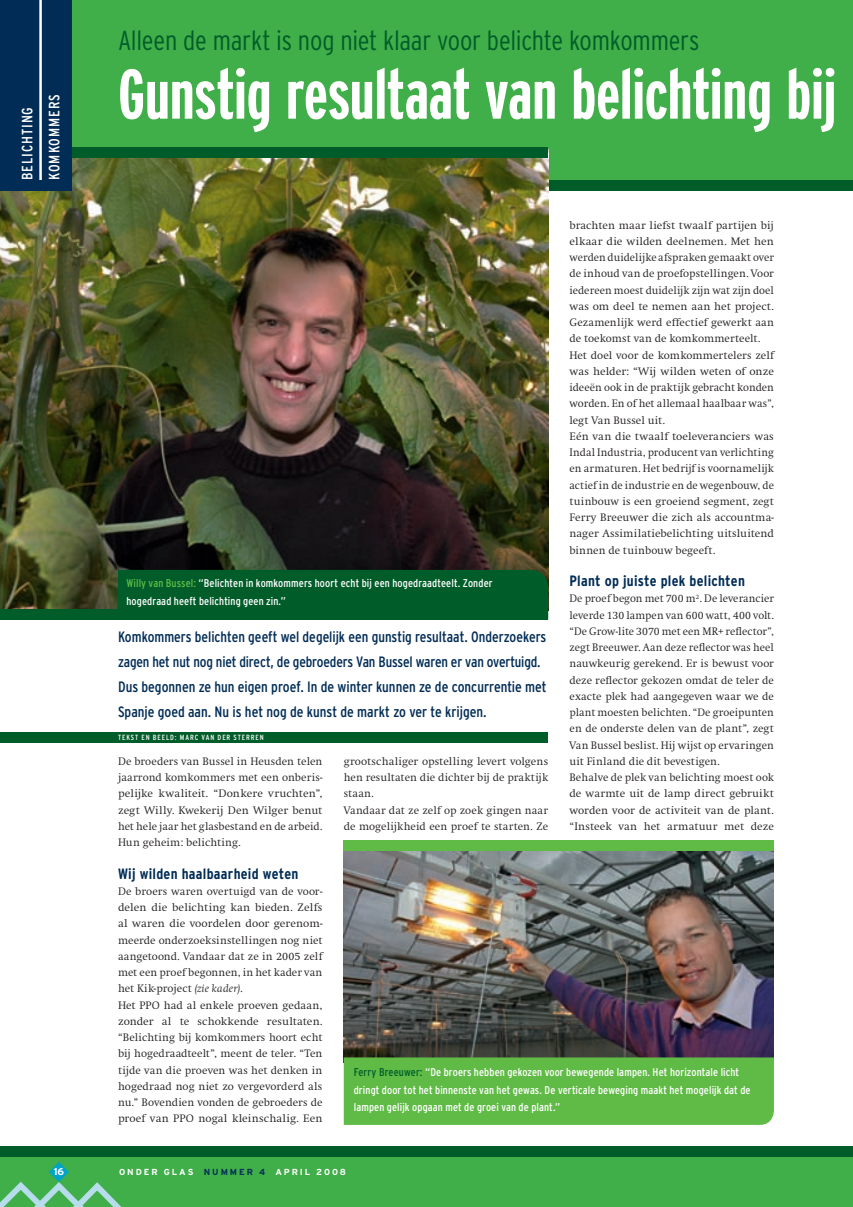
<style>
.page{position:relative;width:853px;height:1207px;background:#fff}
.page>*{position:absolute;margin:0;border:0;box-sizing:border-box;transform-origin:0 0}
.t1{font:700 extra-condensed 70px "Interstate";letter-spacing:-.005em;color:#fff}
.t2{font:300 condensed 27.5px "Interstate";letter-spacing:-.01em;color:#005d29}
.t3{font:condensed 15px/25px "Interstate";letter-spacing:-.005em;color:#002c55}
.t4{font:700 condensed 15px "Interstate";letter-spacing:.015em;color:#002c55}
.t5{font:condensed 15px/27.1px "Interstate";letter-spacing:.06em;color:#fff}
.t6{font:300 11.25px/16.2px "Swift";letter-spacing:.01em;color:#231f20}
.t7{font:condensed 11.25px/17.5px "Interstate";letter-spacing:.01em;color:#fff}
.t8{font:700 10px "Interstate";color:#fff}
.t9{font:700 8.75px "Interstate";letter-spacing:.22em;color:#fff}
.t10{font:condensed 7.5px "Interstate";letter-spacing:.12em;color:#fff}
.s1{color:#60bb46}
.s2{font-style:italic}
.s3{color:#005d29}
.s4{color:#002c55}
</style>
<div class="page">
<div style="left:0;top:1146px;width:852px;height:61px;background:#40ae49"></div>
<div style="left:0;top:0;width:852px;height:184px;background:#40ae49"></div>
<div style="left:0;top:180px;width:852px;height:11px;background:#005d29"></div>
<div style="left:0;top:1146px;width:852px;height:10px;background:#005d29"></div>
<img style="left:0;top:158px;width:548px;height:451px">
<div style="left:0;top:147px;width:548px;height:11px;background:#005d29"></div>
<div style="left:0;top:609px;width:548px;height:10px;background:#005d29"></div>
<div style="left:0;top:732px;width:548px;height:11px;background:#005d29"></div>
<div style="left:118px;top:570px;width:430px;height:39px;background:#005d29"></div>
<img style="left:344px;top:850px;width:429px;height:207px">
<div style="left:344px;top:840px;width:429px;height:10px;background:#60bb46"></div>
<div style="left:344px;top:1057px;width:429px;height:68px;background:#60bb46"></div>
<div style="left:0;top:0;width:72px;height:191px;background:#002c55"></div>
<hr style="left:39px;top:0;width:3px;height:180px;background:#fff">
<svg style="left:0;top:1162px;width:122px;height:45px"></svg>
<h3 class="t5" style="left:13px;top:180px;width:87px;rotate:-90deg">BELICHTING<br>KOMKOMMERS</h3>
<p class="t8" style="left:54px;top:1166px;width:12px">16</p>
<h2 class="t2" style="left:118px;top:25px;width:582px">Alleen de markt is nog niet klaar voor belichte komkommers</h2>
<h1 class="t1" style="left:118px;top:55px;width:720px">Gunstig resultaat van belichting bij</h1>
<p class="t6" style="left:569px;top:217px;width:206px">brachten maar liefst twaalf partijen bij elkaar die wilden deelnemen. Met hen werden duidelijke afspraken gemaakt over de inhoud van de proefopstellingen. Voor iedereen moest duidelijk zijn wat zijn doel was om deel te nemen aan het project.<br>Gezamenlijk werd effectief gewerkt aan de toekomst van de komkommerteelt.<br>Het doel voor de komkommertelers zelf was helder: “Wij wilden weten of onze ideeën ook in de praktijk gebracht konden worden. En of het allemaal haalbaar was”, legt Van Bussel uit.<br>Eén van die twaalf toeleveranciers was Indal Industria, producent van verlichting en armaturen. Het bedrijf is voornamelijk actief in de industrie en de wegenbouw, de tuinbouw is een groeiend segment, zegt Ferry Breeuwer die zich als accountma&shy;nager Assimilatiebelichting uitsluitend binnen de tuinbouw begeeft.</p>
<h3 class="t4" style="left:569px;top:572px;width:177px">Plant op juiste plek belichten</h3>
<p class="t6" style="left:569px;top:591px;width:206px">De proef begon met 700 m<sup>2</sup>. De leverancier leverde 130 lampen van 600 watt, 400 volt. “De Grow-lite 3070 met een MR+ reflector”, zegt Breeuwer. Aan deze reflector was heel nauwkeurig gerekend. Er is bewust voor deze reflector gekozen omdat de teler de exacte plek had aangegeven waar we de plant moesten belichten. “De groeipunten en de onderste delen van de plant”, zegt Van Bussel beslist. Hij wijst op ervaringen uit Finland die dit bevestigen.<br>Behalve de plek van belichting moest ook de warmte uit de lamp direct gebruikt worden voor de activiteit van de plant. “Insteek van het armatuur met deze</p>
<p class="t7" style="left:126px;top:575px;width:367px"><span class="s1">Willy van Bussel:</span> “Belichten in komkommers hoort echt bij een hogedraadteelt. Zonder hogedraad heeft belichting geen zin.”</p>
<p class="t3" style="left:118px;top:624px;width:430px">Komkommers belichten geeft wel degelijk een gunstig resultaat. Onderzoekers zagen het nut nog niet direct, de gebroeders Van Bussel waren er van overtuigd.<br>Dus begonnen ze hun eigen proef. In de winter kunnen ze de concurrentie met Spanje goed aan. Nu is het nog de kunst de markt zo ver te krijgen.</p>
<p class="t10" style="left:118px;top:733px;width:14px">Tekst</p>
<p class="t10" style="left:141px;top:733px;width:123px">en b eeld: Marc van der Sterren</p>
<p class="t6" style="left:118px;top:753px;width:206px;text-align:justify">De broeders van Bussel in Heusden telen jaarrond komkommers met een onberis&shy;pelijke kwaliteit. “Donkere vruchten”, zegt Willy. Kwekerij Den Wilger benut het hele jaar het glasbestand en de arbeid.<br>Hun geheim: belichting.</p>
<h3 class="t4" style="left:118px;top:865px;width:182px">Wij wilden haalbaarheid weten</h3>
<p class="t6" style="left:118px;top:883px;width:206px">De broers waren overtuigd van de voor&shy;delen die belichting kan bieden. Zelfs al waren die voordelen door gerenom&shy;meerde onderzoeksinstellingen nog niet aangetoond. Vandaar dat ze in 2005 zelf met een proef begonnen, in het kader van het Kik-project <span class="s2">(zie kader)</span>.<br>Het PPO had al enkele proeven gedaan, zonder al te schokkende resultaten. “Belichting bij komkommers hoort echt bij hogedraadteelt”, meent de teler. “Ten tijde van die proeven was het denken in hogedraad nog niet zo vergevorderd als nu.” Bovendien vonden de gebroeders de proef van PPO nogal kleinschalig. Een</p>
<p class="t6" style="left:344px;top:753px;width:206px">grootschaliger opstelling levert volgens hen resultaten die dichter bij de praktijk staan.<br>Vandaar dat ze zelf op zoek gingen naar de mogelijkheid een proef te starten. Ze</p>
<p class="t7" style="left:354px;top:1063px;width:398px"><span class="s3">Ferry Breeuwer:</span> “De broers hebben gekozen voor bewegende lampen. Het horizontale licht dringt door tot het binnenste van het gewas. De verticale beweging maakt het mogelijk dat de lampen gelijk opgaan met de groei van de plant.”</p>
<p class="t9" style="left:119px;top:1167px;width:228px">ONDER GLAS <span class="s4">NUMMER 4</span> APRIL 2008</p>
</div>
